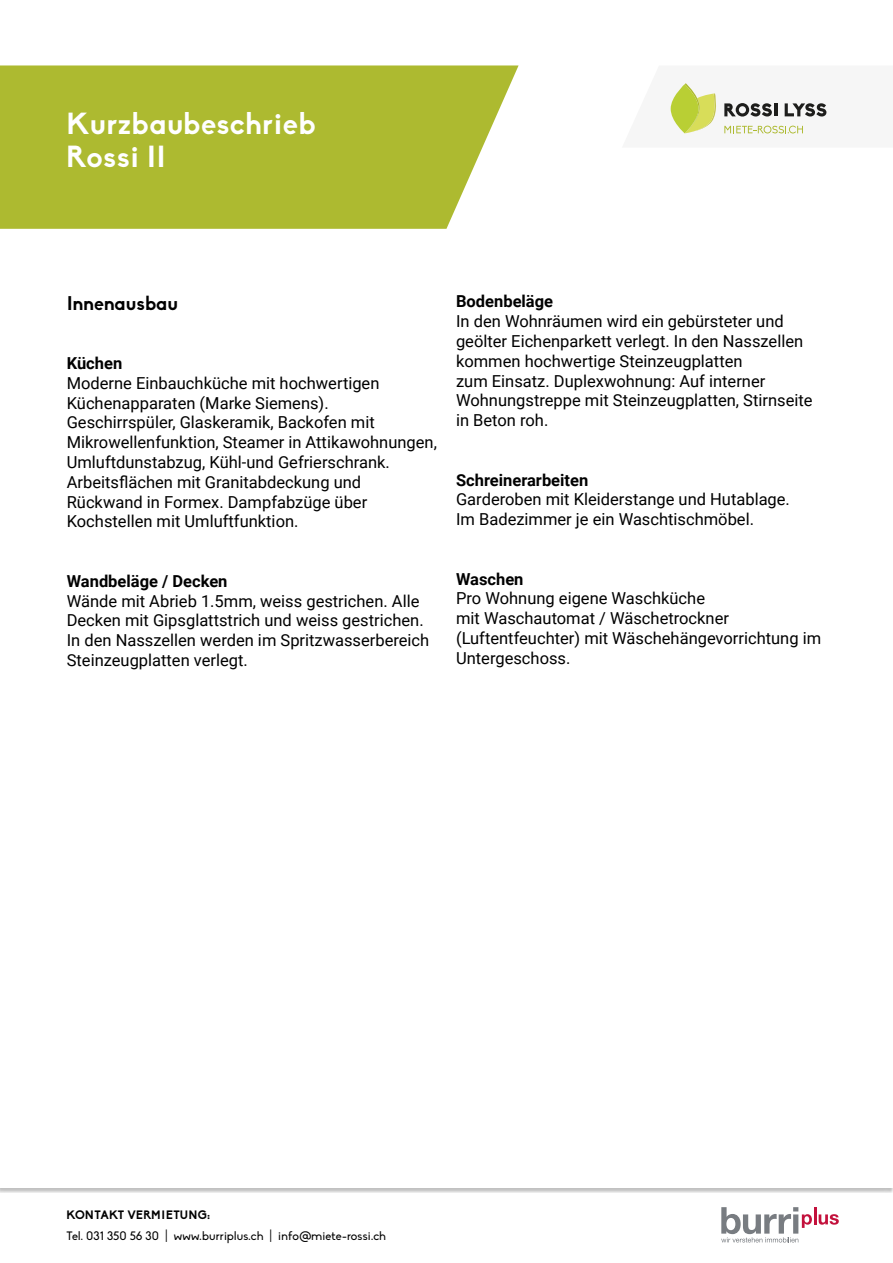
<style>
.page{position:relative;width:893px;height:1263px;background:#fff}
.page>*{position:absolute;margin:0;border:0;box-sizing:border-box;transform-origin:0 0}
.t1{font:700 30px/33px "Biko";letter-spacing:.015em;color:#fff}
.t2{font:700 19.5px "Biko";color:#000}
.t3{font:16.5px/19.8px "Roboto";color:#000}
.t4{font:700 16.5px "Roboto";color:#000}
.t5{font:12px "Biko";letter-spacing:.015em;color:#000}
.t6{font:700 12px "Biko";letter-spacing:.015em;color:#000}
</style>
<div class="page">
<svg style="left:670px;top:83px;width:157px;height:51px"></svg>
<svg style="left:0;top:65px;width:519px;height:164px;background:#b2be3e"></svg>
<svg style="left:721px;top:1207px;width:118px;height:35px"></svg>
<h1 class="t1" style="left:66px;top:107px;width:251px">Kurzbaubeschrieb<br>Rossi II</h1>
<p class="t2" style="left:67px;top:291px;width:113px">Innenausbau</p>
<p class="t4" style="left:67px;top:352px;width:57px">Küchen</p>
<p class="t3" style="left:67px;top:372px;width:372px">Moderne Einbauchküche mit hochwertigen Küchenapparaten (Marke Siemens).<br>Geschirrspüler, Glaskeramik, Backofen mit Mikrowellenfunktion, Steamer in Attikawohnungen, Umluftdunstabzug, Kühl-und Gefrierschrank.<br>Arbeitsflächen mit Granitabdeckung und Rückwand in Formex. Dampfabzüge über Kochstellen mit Umluftfunktion.</p>
<p class="t4" style="left:67px;top:569px;width:162px">Wandbeläge / Decken</p>
<p class="t3" style="left:67px;top:590px;width:364px">Wände mit Abrieb 1.5mm, weiss gestrichen. Alle Decken mit Gipsglattstrich und weiss gestrichen.<br>In den Nasszellen werden im Spritzwasserbereich Steinzeugplatten verlegt.</p>
<p class="t4" style="left:456px;top:290px;width:99px">Bodenbeläge</p>
<p class="t3" style="left:456px;top:311px;width:358px">In den Wohnräumen wird ein gebürsteter und geölter Eichenparkett verlegt. In den Nasszellen kommen hochwertige Steinzeugplatten<br>zum Einsatz. Duplexwohnung: Auf interner Wohnungstreppe mit Steinzeugplatten, Stirnseite in Beton roh.</p>
<p class="t4" style="left:456px;top:468px;width:134px">Schreinerarbeiten</p>
<p class="t3" style="left:456px;top:489px;width:335px">Garderoben mit Kleiderstange und Hutablage.<br>Im Badezimmer je ein Waschtischmöbel.</p>
<p class="t4" style="left:456px;top:567px;width:69px">Waschen</p>
<p class="t3" style="left:456px;top:588px;width:367px">Pro Wohnung eigene Waschküche<br>mit Waschautomat / Wäschetrockner (Luftentfeuchter) mit Wäschehängevorrichtung im Untergeschoss.</p>
<p class="t6" style="left:66px;top:1208px;width:145px">KONTAKT VERMIETUNG:</p>
<p class="t5" style="left:66px;top:1229px;width:321px">Tel. 031 350 56 30 | www.burriplus.ch | info@miete-rossi.ch</p>
</div>
